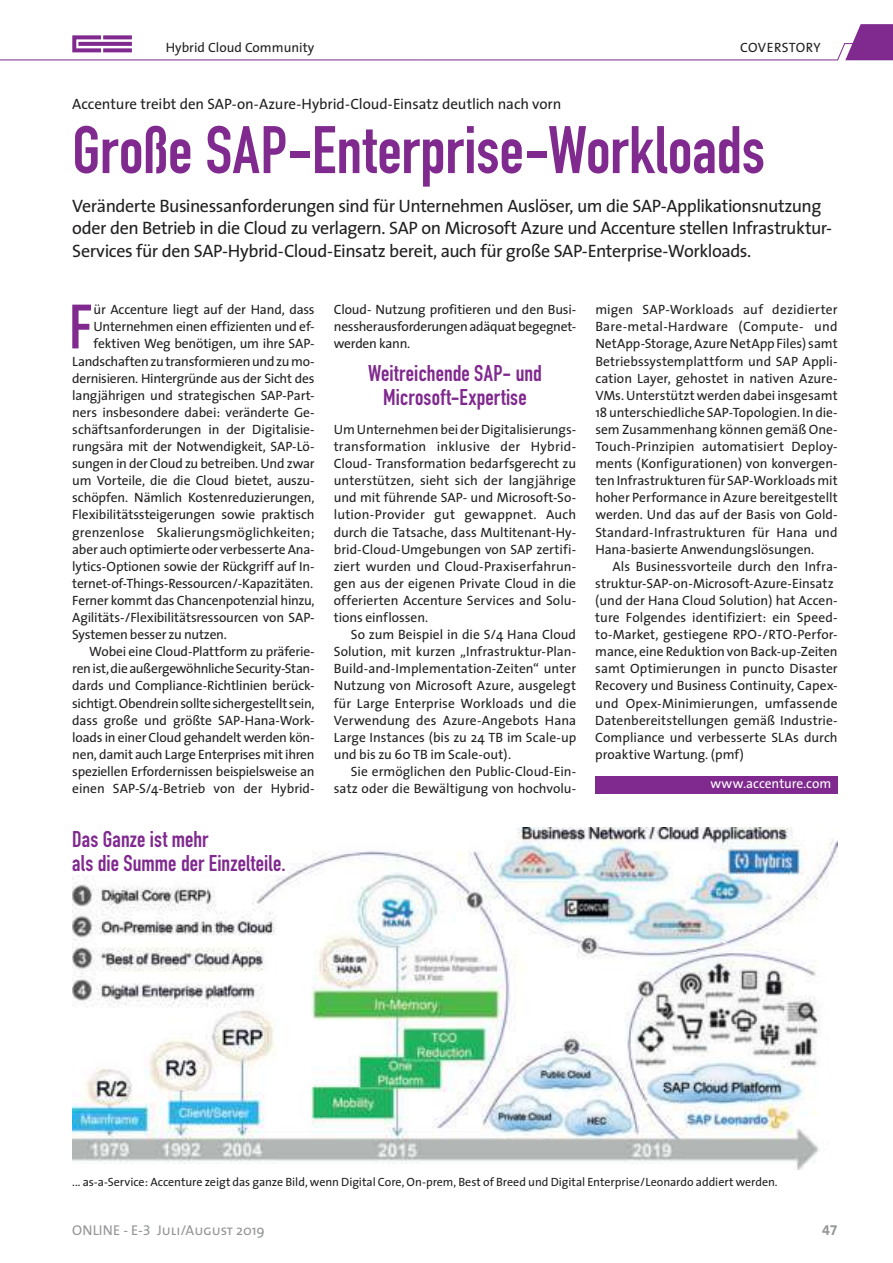
<style>
.page{position:relative;width:893px;height:1263px;background:#fff}
.page>*{position:absolute;margin:0;border:0;box-sizing:border-box;transform-origin:0 0}
.t1{font:700 66px "DIN Condensed";color:#80298f}
.t2{font:700 61.5px "DIN Condensed";color:#80298f}
.t3{font:700 22.5px/24px "DIN Condensed";letter-spacing:.005em;color:#80298f;text-align:center}
.t4{font:18px/22.5px "The Sans";letter-spacing:-.025em;color:#221f1f}
.t5{font:15px "The Sans";letter-spacing:-.005em;color:#221f1f}
.t6{font:14.25px "The Sans";color:#939597}
.t7{font:14.25px "The Sans Bold Expert";color:#939597}
.t8{font:13.5px/17.1px "The Sans";letter-spacing:-.01em;color:#221f1f;text-align:justify}
.t9{font:13.5px "The Sans";letter-spacing:-.005em;color:#fff}
.t10{font:13.5px "The Sans";letter-spacing:.015em;color:#221f1f}
.t11{font:12px "The Sans";letter-spacing:-.005em;color:#221f1f}
.s1{font-family:"The Sans Expert"}
.s2{font-family:"The Sans Caps"}
</style>
<div class="page">
<svg style="left:0;top:24px;width:893px;height:37px"></svg>
<div style="left:595px;top:776px;width:243px;height:17px;background:#80298f"></div>
<img style="left:72px;top:827px;width:766px;height:342px">
<p class="t8" style="left:166px;top:41px;width:150px">Hybrid Cloud Community</p>
<p class="t10" style="left:740px;top:43px;width:82px">COVERSTORY</p>
<p class="t5" style="left:72px;top:96px;width:491px">Accenture treibt den SAP-on-Azure-Hybrid-Cloud-Einsatz deutlich nach vorn</p>
<h1 class="t1" style="left:72px;top:116px;width:694px">Große SAP-Enterprise-Workloads</h1>
<p class="t4" style="left:72px;top:195px;width:761px">Veränderte Businessanforderungen sind für Unternehmen Auslöser, um die SAP-Applikationsnutzung oder den Betrieb in die Cloud zu verlagern. SAP on Microsoft Azure und Accenture stellen Infrastruktur-<br>Services für den SAP-Hybrid-Cloud-Einsatz bereit, auch für große SAP-Enterprise-Workloads.</p>
<h2 class="t2" style="left:69px;top:296px;width:24px">F</h2>
<p class="t8" style="left:94px;top:302px;width:223px">ür Accenture liegt auf der Hand, dass</p>
<p class="t8" style="left:94px;top:319px;width:223px">Unternehmen einen effizienten und ef-</p>
<p class="t8" style="left:94px;top:336px;width:223px">fektiven Weg benötigen, um ihre SAP-</p>
<p class="t8" style="left:72px;top:353px;width:244px">Landschaften zu transformieren und zu mo-</p>
<p class="t8" style="left:72px;top:370px;width:244px">dernisieren. Hintergründe aus der Sicht des</p>
<p class="t8" style="left:72px;top:387px;width:244px">langjährigen und strategischen SAP-Part-</p>
<p class="t8" style="left:72px;top:404px;width:244px">ners insbesondere dabei: veränderte Ge-</p>
<p class="t8" style="left:72px;top:421px;width:244px">schäftsanforderungen in der Digitalisie-</p>
<p class="t8" style="left:72px;top:438px;width:244px">rungsära mit der Notwendigkeit, SAP-Lö-</p>
<p class="t8" style="left:72px;top:456px;width:244px">sungen in der Cloud zu betreiben. Und zwar</p>
<p class="t8" style="left:72px;top:473px;width:244px">um Vorteile, die die Cloud bietet, auszu-</p>
<p class="t8" style="left:72px;top:490px;width:244px">schöpfen. Nämlich Kostenreduzierungen,</p>
<p class="t8" style="left:72px;top:507px;width:244px">Flexibilitätssteigerungen sowie praktisch</p>
<p class="t8" style="left:72px;top:524px;width:244px">grenzenlose Skalierungsmöglichkeiten;</p>
<p class="t8" style="left:72px;top:541px;width:244px">aber auch optimierte oder verbesserte Ana-</p>
<p class="t8" style="left:72px;top:558px;width:244px">lytics-Optionen sowie der Rückgriff auf In-</p>
<p class="t8" style="left:72px;top:575px;width:242px">ternet-of-Things-Ressourcen/-Kapazitäten.</p>
<p class="t8" style="left:72px;top:592px;width:244px">Ferner kommt das Chancenpotenzial hinzu,</p>
<p class="t8" style="left:72px;top:609px;width:244px">Agilitäts-/Flexibilitätsressourcen von SAP-</p>
<p class="t8" style="left:72px;top:627px;width:156px">Systemen besser zu nutzen.</p>
<p class="t8" style="left:89px;top:644px;width:227px">Wobei eine Cloud-Plattform zu präferie-</p>
<p class="t8" style="left:72px;top:661px;width:244px">ren ist, die außergewöhnliche Security-Stan-</p>
<p class="t8" style="left:72px;top:678px;width:244px">dards und Compliance-Richtlinien berück-</p>
<p class="t8" style="left:72px;top:695px;width:244px">sichtigt. Obendrein sollte sichergestellt sein,</p>
<p class="t8" style="left:72px;top:712px;width:244px">dass große und größte SAP-Hana-Work-</p>
<p class="t8" style="left:72px;top:729px;width:244px">loads in einer Cloud gehandelt werden kön-</p>
<p class="t8" style="left:72px;top:746px;width:244px">nen, damit auch Large Enterprises mit ihren</p>
<p class="t8" style="left:72px;top:763px;width:244px">speziellen Erfordernissen beispielsweise an</p>
<p class="t8" style="left:72px;top:780px;width:244px">einen SAP-S/4-Betrieb von der Hybrid-</p>
<h3 class="t3" style="left:72px;top:828px;width:215px;text-align:left">Das Ganze ist mehr<br>als die Summe der Einzelteile.</h3>
<p class="t8" style="left:334px;top:302px;width:244px">Cloud- Nutzung profitieren und den Busi&shy;nessherausforderungen adäquat begegnet&shy;werden kann.</p>
<h3 class="t3" style="left:368px;top:361px;width:175px">Weitreichende SAP- und<br>Microsoft-Expertise</h3>
<p class="t8" style="left:334px;top:421px;width:244px">Um Unternehmen bei der Digitalisierungs&shy;transformation inklusive der Hybrid-Cloud- Transformation bedarfsgerecht zu unterstützen, sieht sich der langjährige und mit führende SAP- und Microsoft-So&shy;lution-Provider gut gewappnet. Auch durch die Tatsache, dass Multitenant-Hy&shy;brid-Cloud-Umgebungen von SAP zertifi&shy;ziert wurden und Cloud-Praxiserfahrun&shy;gen aus der eigenen Private Cloud in die offerierten Accenture Services and Solu&shy;tions einflossen.</p>
<p class="t8" style="left:334px;top:627px;width:244px;text-indent:17px">So zum Beispiel in die S/4 Hana Cloud Solution, mit kurzen „Infrastruktur-Plan-Build-and-Implementation-Zeiten“ unter Nutzung von Microsoft Azure, ausgelegt für Large Enterprise Workloads und die Verwendung des Azure-Angebots Hana Large Instances (bis zu 24 TB im Scale-up und bis zu 60 TB im Scale-out).</p>
<p class="t8" style="left:334px;top:763px;width:244px;text-align:right">Sie ermöglichen den Public-Cloud-Ein&shy;satz oder die Bewältigung von hochvolu-</p>
<p class="t8" style="left:595px;top:302px;width:244px">migen SAP-Workloads auf dezidierter Bare-metal-Hardware (Compute- und Net App-Storage, Azure NetApp Files) samt Betriebssystemplattform und SAP Appli&shy;cation Layer, gehostet in nativen Azure-VMs. Unterstützt werden dabei insgesamt 18 unterschiedliche SAP-Topologien. In die&shy;sem Zusammenhang können gemäß One-Touch-Prinzipien automatisiert Deploy&shy;ments (Konfigurationen) von konvergen&shy;ten Infrastrukturen für SAP-Workloads mit hoher Performance in Azure bereitgestellt werden. Und das auf der Basis von Gold-Standard-Infrastrukturen für Hana und Hana-basierte Anwendungslösungen.</p>
<p class="t8" style="left:595px;top:558px;width:244px;text-align:left;text-indent:17px">Als Businessvorteile durch den Infra&shy;struktur-SAP-on-Microsoft-Azure-Einsatz (und der Hana Cloud Solution) hat Accen&shy;ture Folgendes identifiziert: ein Speed&shy;to-Market, gestiegene RPO-/RTO-Perfor&shy;mance, eine Reduktion von Back-up-Zeiten samt Optimierungen in puncto Disaster Recovery und Business Continuity, Capex&shy;und Opex-Minimierungen, umfassende Datenbereitstellungen gemäß Industrie-Compliance und verbesserte SLAs durch proaktive Wartung. (pmf)</p>
<p class="t9" style="left:710px;top:776px;width:122px">www.accenture.com</p>
<p class="t11" style="left:72px;top:1176px;width:707px">... as-a-Service: Accenture zeigt das ganze Bild, wenn Digital Core, On-prem, Best of Breed und Digital Enterprise/Leonardo addiert werden.</p>
<p class="t6" style="left:72px;top:1223px;width:194px">ONLINE - E-<span class="s1">3</span> <span class="s2">Juli/August</span> 2019</p>
<p class="t7" style="left:822px;top:1222px;width:17px">47</p>
</div>
